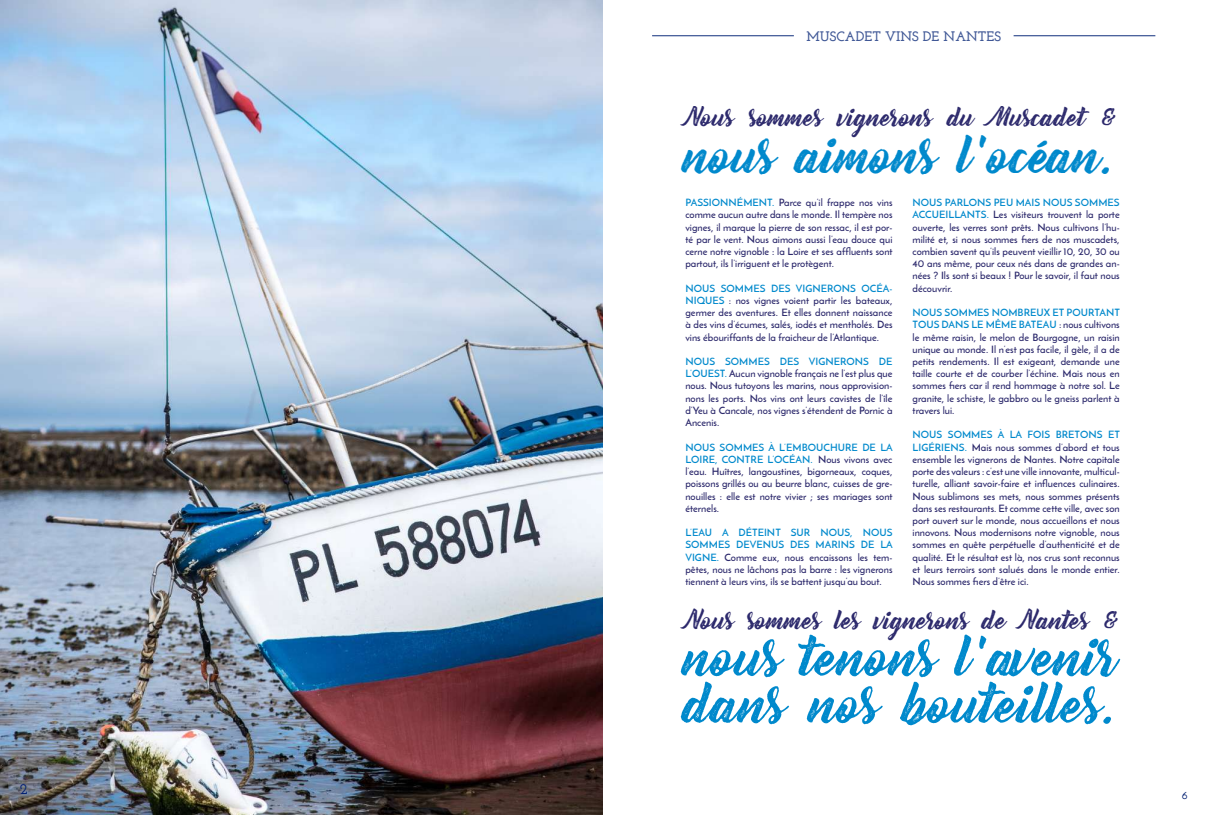
<style>
.page{position:relative;width:1205px;height:815px;background:#fff}
.page>*{position:absolute;margin:0;border:0;box-sizing:border-box;transform-origin:0 0}
.t1{font:50.12px/47px "Bernadette Rough";color:#0089cc}
.t2{font:47px "Bernadette Rough";color:#0089cc}
.t3{font:23.5px "Bernadette Rough";color:#2c296c}
.t4{font:600 15px "Josefin Slab";color:#001e71}
.t5{font:700 13.75px "Josefin Slab";color:#405896}
.t6{font:600 11.25px "Josefin Slab";color:#001e71}
.t7{font:600 10.12px/12.2px "Josefin Sans";letter-spacing:.005em;color:#2c296c;text-align:justify}
.s1{color:#0089cc}
.s2{font-family:"Josefin Slab";font-weight:700}
</style>
<div class="page">
<hr style="left:652px;top:35px;width:142px;height:1px;background:#405896">
<hr style="left:1013px;top:35px;width:142px;height:1px;background:#405896">
<img style="left:0;top:0;width:602px;height:815px">
<h3 class="t4" style="left:20px;top:780px;width:9px">2</h3>
<h3 class="t5" style="left:806px;top:28px;width:196px">MUSCADET VINS DE NANTES</h3>
<h3 class="t3" style="left:685px;top:98px;width:432px">Nous sommes vignerons du Muscadet &amp;</h3>
<h2 class="t2" style="left:685px;top:118px;width:432px">nous aimons l’océan.</h2>
<p class="t7" style="left:685px;top:196px;width:209px"><span class="s1">PASSIONNÉMENT.</span> Parce qu’il frappe nos vins comme aucun autre dans le monde. Il tempère nos vignes, il marque la pierre de son ressac, il est por&shy;té par le vent. Nous aimons aussi l’eau douce qui cerne notre vignoble : la Loire et ses affluents sont partout, ils l’irriguent et le protègent.</p>
<p class="t7" style="left:685px;top:282px;width:209px"><span class="s1">NOUS SOMMES DES VIGNERONS OCÉA-NIQUES</span> <span class="s2">:</span> nos vignes voient partir les bateaux, germer des aventures. Et elles donnent naissance à des vins d’écumes, salés, iodés et mentholés. Des vins ébouriffants de la fraicheur de l’Atlantique.</p>
<p class="t7" style="left:685px;top:355px;width:209px"><span class="s1">NOUS SOMMES DES VIGNERONS DE L’OUEST.</span> Aucun vignoble français ne l’est plus que nous. Nous tutoyons les marins, nous approvision&shy;nons les ports. Nos vins ont leurs cavistes de l’île d’Yeu à Cancale, nos vignes s’étendent de Pornic à Ancenis.</p>
<p class="t7" style="left:685px;top:441px;width:209px"><span class="s1">NOUS SOMMES À L’EMBOUCHURE DE LA LOIRE, CONTRE L’OCÉAN.</span> Nous vivons avec l’eau. Huîtres, langoustines, bigorneaux, coques, poissons grillés ou au beurre blanc, cuisses de gre&shy;nouilles : elle est notre vivier ; ses mariages sont éternels.</p>
<p class="t7" style="left:685px;top:526px;width:209px"><span class="s1">L’EAU A DÉTEINT SUR NOUS, NOUS SOMMES DEVENUS DES MARINS DE LA VIGNE.</span> Comme eux, nous encaissons les tem&shy;pêtes, nous ne lâchons pas la barre : les vignerons tiennent à leurs vins, ils se battent jusqu’au bout.</p>
<p class="t7" style="left:912px;top:196px;width:209px"><span class="s1">NOUS PARLONS PEU MAIS NOUS SOMMES ACCUEILLANTS.</span> Les visiteurs trouvent la porte ouverte, les verres sont prêts. Nous cultivons l’hu&shy;milité et, si nous sommes fiers de nos muscadets, combien savent qu’ils peuvent vieillir 10, 20, 30 ou 40 ans même, pour ceux nés dans de grandes an&shy;nées ? Ils sont si beaux ! Pour le savoir, il faut nous découvrir.</p>
<p class="t7" style="left:912px;top:306px;width:209px"><span class="s1">NOUS SOMMES NOMBREUX ET POURTANT TOUS DANS LE MÊME BATEAU</span> <span class="s2">:</span> nous cultivons le même raisin, le melon de Bourgogne, un raisin unique au monde. Il n’est pas facile, il gèle, il a de petits rendements. Il est exigeant, demande une taille courte et de courber l’échine. Mais nous en sommes fiers car il rend hommage à notre sol. Le granite, le schiste, le gabbro ou le gneiss parlent à travers lui.</p>
<p class="t7" style="left:912px;top:429px;width:209px"><span class="s1">NOUS SOMMES À LA FOIS BRETONS ET LIGÉRIENS.</span> Mais nous sommes d’abord et tous ensemble les vignerons de Nantes. Notre capitale porte des valeurs : c’est une ville innovante, multicul&shy;turelle, alliant savoir-faire et influences culinaires.<br>Nous sublimons ses mets, nous sommes présents dans ses restaurants. Et comme cette ville, avec son port ouvert sur le monde, nous accueillons et nous innovons. Nous modernisons notre vignoble, nous sommes en quête perpétuelle d’authenticité et de qualité. Et le résultat est là, nos crus sont reconnus et leurs terroirs sont salués dans le monde entier.<br>Nous sommes fiers d’être ici.</p>
<h3 class="t3" style="left:685px;top:601px;width:435px">Nous sommes les vignerons de Nantes &amp;</h3>
<h1 class="t1" style="left:685px;top:635px;width:435px">nous tenons l’avenir dans nos bouteilles.</h1>
<p class="t6" style="left:1182px;top:788px;width:7px">6</p>
</div>
